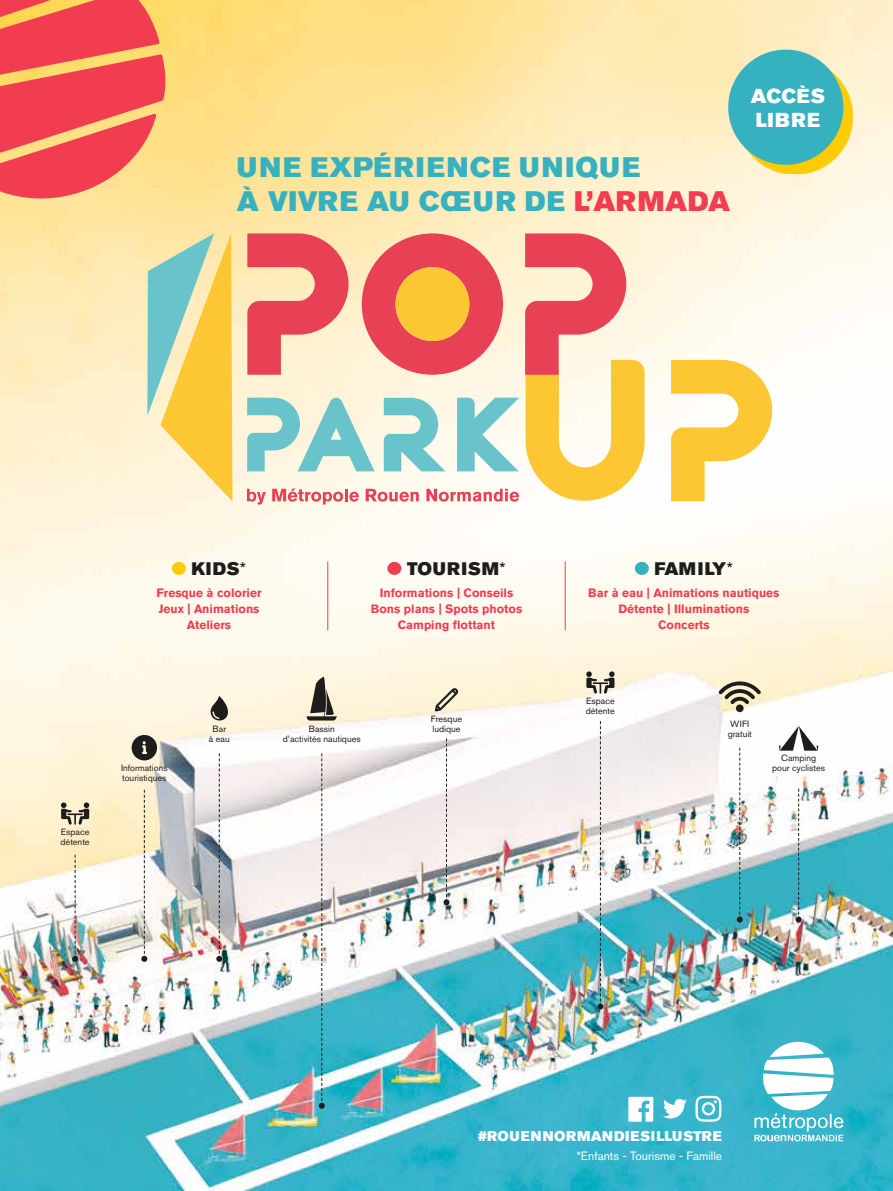
<style>
.page{position:relative;width:893px;height:1191px;background:#fff}
.page>*{position:absolute;margin:0;border:0;box-sizing:border-box;transform-origin:0 0}
.t1{font:28.05px/33.6px "Akzidenz Grotesk Std Super";letter-spacing:.045em;color:#36b1bf}
.t2{font:19.95px/24px "Akzidenz Grotesk Std Super";letter-spacing:.03em;color:#fff}
.t3{font:18px "Akzidenz Grotesk Std Super";letter-spacing:.045em;color:#1d1d1b}
.t4{font:13.95px "Akzidenz Grotesk Std Super";letter-spacing:.045em;color:#fff}
.t5{font:700 12px/16px "Akzidenz Grotesk Std";color:#f23c50;text-align:center}
.t6{font:12px "Akzidenz Grotesk Std";color:#fff}
.t7{font:9px/10.1px "Akzidenz Grotesk Std";color:#1d1d1b}
.s1{color:#f23c50}
.s2{font-family:"Akzidenz Grotesk Std"}
</style>
<div class="page">
<img style="left:0;top:0;width:893px;height:1191px">
<svg style="left:0;top:0;width:168px;height:204px;background:#f5685c"></svg>
<svg style="left:247px;top:398px;width:128px;height:73px;background:#b1dbd4"></svg>
<svg style="left:384px;top:398px;width:62px;height:73px;background:#a2d7d5"></svg>
<svg style="left:457px;top:398px;width:62px;height:73px"></svg>
<svg style="left:247px;top:489px;width:19px;height:15px"></svg>
<svg style="left:272px;top:488px;width:87px;height:16px"></svg>
<svg style="left:366px;top:489px;width:53px;height:12px"></svg>
<svg style="left:426px;top:489px;width:93px;height:12px"></svg>
<svg style="left:147px;top:233px;width:85px;height:268px;background:#ded58c"></svg>
<svg style="left:671px;top:360px;width:101px;height:141px"></svg>
<svg style="left:247px;top:233px;width:102px;height:142px;background:#f18a84"></svg>
<svg style="left:362px;top:233px;width:141px;height:142px;background:#ee7176"></svg>
<svg style="left:525px;top:233px;width:120px;height:268px;background:#f7b88a"></svg>
<div style="left:395px;top:267px;width:74px;height:74px;background:#fcc732;border-radius:50%"></div>
<svg style="left:754px;top:1041px;width:89px;height:100px"></svg>
<svg style="left:737px;top:59px;width:115px;height:115px;background:#fce079"></svg>
<div style="left:728px;top:50px;width:115px;height:115px;background:#36b1bf;border-radius:50%"></div>
<div style="left:172px;top:562px;width:14px;height:13px;background:#ffcb05;border-radius:50%"></div>
<div style="left:387px;top:562px;width:14px;height:13px;background:#f23c50;border-radius:50%"></div>
<div style="left:635px;top:562px;width:14px;height:13px;background:#36b1bf;border-radius:50%"></div>
<hr style="left:328px;top:561px;width:1px;height:69px;background:#f23c50">
<hr style="left:565px;top:561px;width:1px;height:69px;background:#f23c50">
<svg style="left:663px;top:1098px;width:24px;height:20px"></svg>
<svg style="left:628px;top:1096px;width:25px;height:25px"></svg>
<svg style="left:695px;top:1095px;width:26px;height:26px"></svg>
<svg style="left:61px;top:802px;width:28px;height:23px"></svg>
<svg style="left:586px;top:671px;width:29px;height:23px"></svg>
<svg style="left:132px;top:735px;width:25px;height:25px"></svg>
<svg style="left:435px;top:687px;width:23px;height:24px"></svg>
<svg style="left:779px;top:726px;width:39px;height:24px"></svg>
<svg style="left:796px;top:789px;width:6px;height:133px"></svg>
<svg style="left:737px;top:747px;width:6px;height:175px"></svg>
<svg style="left:443px;top:738px;width:6px;height:167px"></svg>
<svg style="left:141px;top:789px;width:6px;height:173px"></svg>
<svg style="left:216px;top:753px;width:6px;height:209px"></svg>
<svg style="left:319px;top:753px;width:6px;height:355px"></svg>
<svg style="left:72px;top:854px;width:6px;height:108px"></svg>
<svg style="left:597px;top:721px;width:6px;height:288px"></svg>
<svg style="left:210px;top:695px;width:18px;height:26px"></svg>
<svg style="left:307px;top:676px;width:30px;height:44px"></svg>
<svg style="left:719px;top:681px;width:42px;height:23px"></svg>
<div style="left:736px;top:704px;width:8px;height:8px;background:#1d1d1b;border-radius:50%"></div>
<h1 class="t1" style="left:237px;top:150px;width:495px">UNE EXPÉRIENCE UNIQUE<br>À VIVRE AU CŒUR DE <span class="s1">L’ARMADA</span></h1>
<h2 class="t2" style="left:751px;top:84px;width:76px">ACCÈS<br>LIBRE</h2>
<h3 class="t3" style="left:192px;top:558px;width:56px">KIDS<span class="s2">*</span></h3>
<p class="t5" style="left:157px;top:584px;width:106px">Fresque à colorier<br>Jeux | Animations<br>Ateliers</p>
<h3 class="t3" style="left:407px;top:558px;width:100px">TOURISM<span class="s2">*</span></h3>
<p class="t5" style="left:371px;top:584px;width:153px">Informations | Conseils<br>Bons plans | Spots photos<br>Camping flottant</p>
<p class="t7" style="left:61px;top:827px;width:31px">Espace détente</p>
<p class="t7" style="left:121px;top:763px;width:48px">Informations touristiques</p>
<p class="t7" style="left:209px;top:723px;width:22px;text-align:center">Bar<br>à eau</p>
<p class="t7" style="left:283px;top:723px;width:79px;text-align:center">Bassin<br>d’activités nautiques</p>
<p class="t7" style="left:431px;top:714px;width:33px">Fresque ludique</p>
<h3 class="t3" style="left:654px;top:558px;width:80px">FAMILY<span class="s2">*</span></h3>
<p class="t5" style="left:588px;top:584px;width:193px">Bar à eau | Animations nautiques<br>Détente | Illuminations<br>Concerts</p>
<p class="t7" style="left:586px;top:696px;width:31px">Espace détente</p>
<p class="t7" style="left:728px;top:718px;width:26px">WIFI gratuit</p>
<p class="t7" style="left:772px;top:753px;width:54px;text-align:center">Camping pour cyclistes</p>
<p class="t4" style="left:478px;top:1128px;width:246px">#ROUENNORMANDIESILLUSTRE</p>
<p class="t6" style="left:577px;top:1148px;width:147px">*Enfants - Tourisme - Famille</p>
</div>
